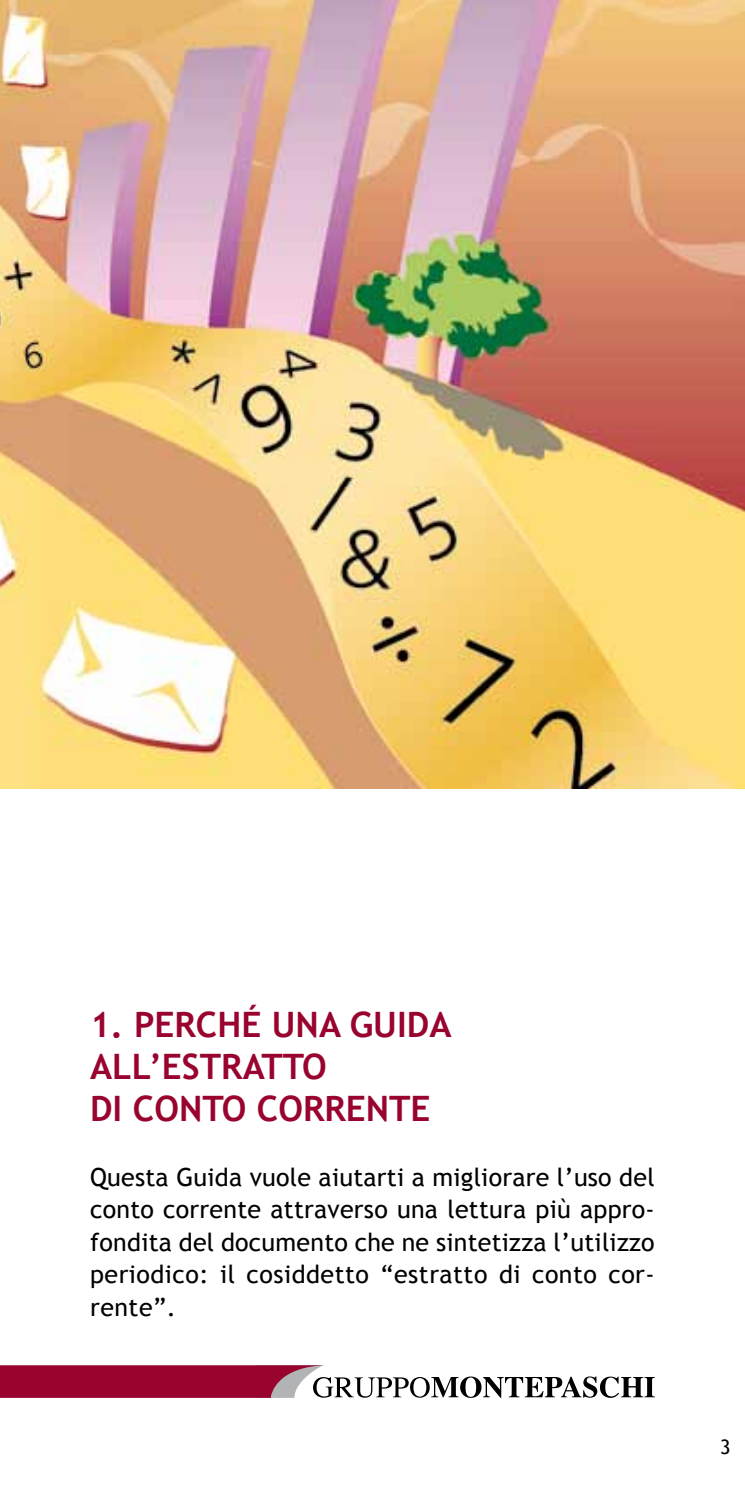
<style>
.page{position:relative;width:745px;height:1489px;background:#fff}
.page>*{position:absolute;margin:0;border:0;box-sizing:border-box;transform-origin:0 0}
.t1{font:700 35px/42px "Trebuchet MS";color:#99042f}
.t2{font:25px/32.5px "Trebuchet MS";letter-spacing:.02em;color:#000;text-align:justify}
.t3{font:20px "Trebuchet MS";color:#000}
</style>
<div class="page">
<svg style="left:0;top:1365px;width:654px;height:32px"></svg>
<img style="left:0;top:0;width:744px;height:788px">
<h1 class="t1" style="left:90px;top:1003px;width:362px">1. PERCHÉ UNA GUIDA<br>ALL’ESTRATTO<br>DI CONTO CORRENTE</h1>
<p class="t2" style="left:90px;top:1161px;width:566px">Questa Guida vuole aiutarti a migliorare l’uso del conto corrente attraverso una lettura più appro&shy;fondita del documento che ne sintetizza l’utilizzo periodico: il cosiddetto “estratto di conto cor&shy;rente”.</p>
<p class="t3" style="left:719px;top:1434px;width:12px">3</p>
</div>
